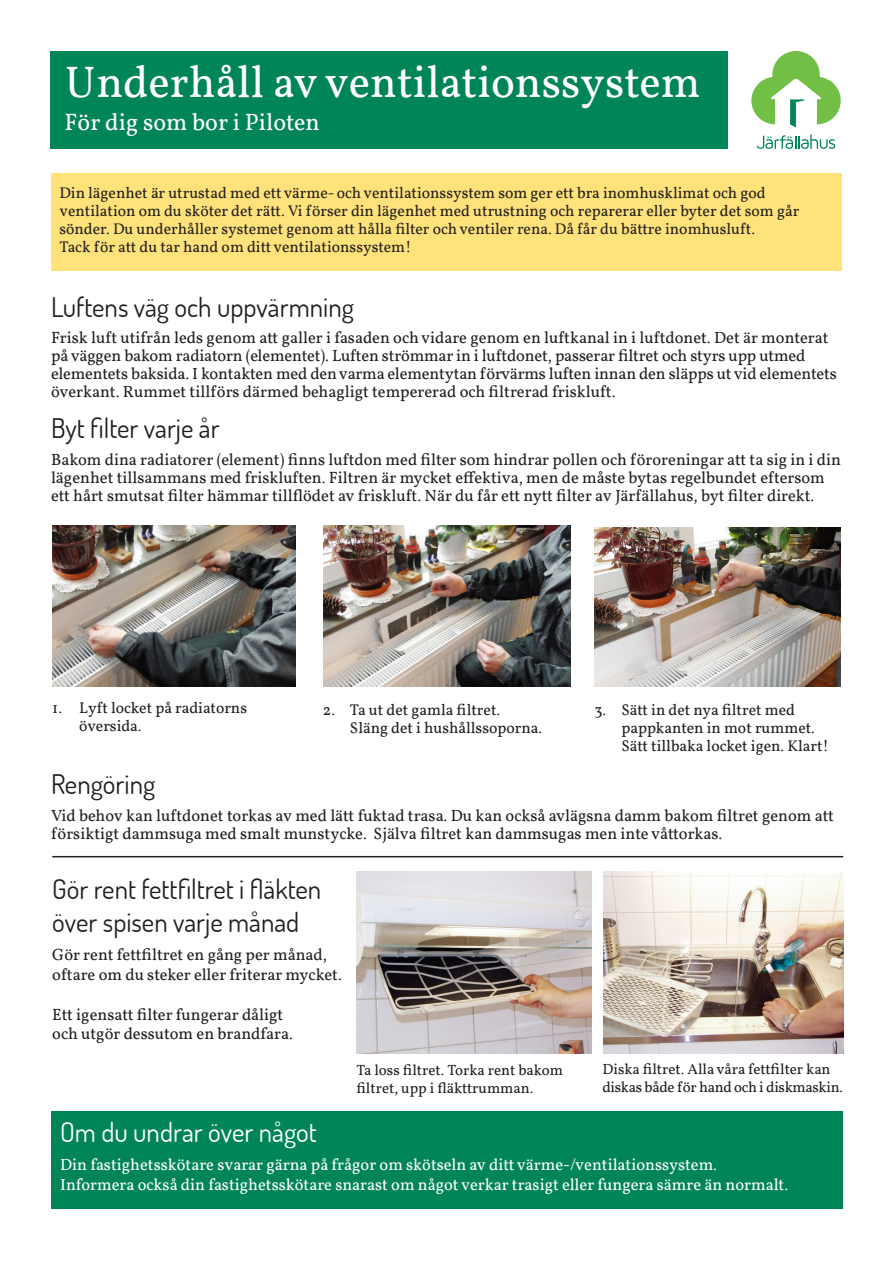
<style>
.page{position:relative;width:893px;height:1263px;background:#fff}
.page>*{position:absolute;margin:0;border:0;box-sizing:border-box;transform-origin:0 0}
.t1{font:45px "Vollkorn";color:#fff}
.Underrubrik{font:27px/32.4px "Dosis";color:#231f20}
.Underrubrik-2{font:27px "Dosis";color:#fff}
.t2{font:24px "Vollkorn";color:#fff}
.Brödtext{font:16.5px/18px "Vollkorn";color:#231f20}
.t3{font:16.5px/19.8px "Vollkorn";color:#fff}
.Brödtext-2{font:15.75px/18px "Vollkorn";color:#231f20}
.Brödtext-3{font:15px/18px "Vollkorn";letter-spacing:-.02em;color:#231f20}
.Brödtext-4{font:15px/18px "Vollkorn";color:#231f20}
</style>
<div class="page">
<div style="left:52px;top:173px;width:790px;height:98px;background:#ffe27a"></div>
<hr style="left:52px;top:856px;width:791px;height:1px;background:#231f20">
<img style="left:594px;top:528px;width:247px;height:158px">
<img style="left:324px;top:526px;width:246px;height:160px">
<img style="left:52px;top:526px;width:243px;height:160px">
<div style="left:50px;top:51px;width:678px;height:98px;background:#008459"></div>
<svg style="left:751px;top:51px;width:90px;height:76px"></svg>
<svg style="left:757px;top:135px;width:78px;height:14px"></svg>
<div style="left:51px;top:1111px;width:791px;height:98px;background:#008459"></div>
<img style="left:603px;top:872px;width:240px;height:182px">
<img style="left:356px;top:872px;width:236px;height:182px">
<p class="t1" style="left:65px;top:54px;width:637px">Underhåll av ventilationssystem</p>
<p class="t2" style="left:65px;top:107px;width:257px">För dig som bor i Piloten</p>
<p class="Brödtext-2" style="left:59px;top:184px;width:741px">Din lägenhet är utrustad med ett värme- och ventilationssystem som ger ett bra inomhusklimat och god ventilation om du sköter det rätt. Vi förser din lägenhet med utrustning och reparerar eller byter det som går sönder. Du underhåller systemet genom att hålla filter och ventiler rena. Då får du bättre inomhusluft.</p>
<p class="Brödtext-2" style="left:59px;top:238px;width:354px">Tack för att du tar hand om ditt ventilationssystem!</p>
<p class="Underrubrik" style="left:51px;top:290px;width:304px">Luftens väg och uppvärmning</p>
<p class="Brödtext" style="left:51px;top:329px;width:787px">Frisk luft utifrån leds genom att galler i fasaden och vidare genom en luftkanal in i luftdonet. Det är monterat på väggen bakom radiatorn (elementet). Luften strömmar in i luftdonet, passerar filtret och styrs upp utmed elementets baksida. I kontakten med den varma elementytan förvärms luften innan den släpps ut vid elementets överkant. Rummet tillförs därmed behagligt tempererad och filtrerad friskluft.</p>
<p class="Underrubrik" style="left:51px;top:411px;width:170px">Byt filter varje år</p>
<p class="Brödtext" style="left:51px;top:450px;width:791px">Bakom dina radiatorer (element) finns luftdon med filter som hindrar pollen och föroreningar att ta sig in i din lägenhet tillsammans med friskluften. Filtren är mycket effektiva, men de måste bytas regelbundet eftersom ett hårt smutsat filter hämmar tillflödet av friskluft. När du får ett nytt filter av Järfällahus, byt filter direkt.</p>
<p class="Brödtext-2" style="left:79px;top:699px;width:169px;text-indent:-27px">1. Lyft locket på radiatorns översida.</p>
<p class="Brödtext-2" style="left:350px;top:700px;width:194px;text-indent:-27px">2. Ta ut det gamla filtret.<br>Släng det i hushållssoporna.</p>
<p class="Brödtext-2" style="left:621px;top:700px;width:209px;text-indent:-27px">3. Sätt in det nya filtret med pappkanten in mot rummet.<br>Sätt tillbaka locket igen. Klart!</p>
<p class="Underrubrik" style="left:51px;top:767px;width:106px">Rengöring</p>
<p class="Brödtext" style="left:51px;top:806px;width:784px">Vid behov kan luftdonet torkas av med lätt fuktad trasa. Du kan också avlägsna damm bakom filtret genom att försiktigt dammsuga med smalt munstycke. Själva filtret kan dammsugas men inte våttorkas.</p>
<p class="Underrubrik" style="left:52px;top:873px;width:271px">Gör rent fettfiltret i fläkten över spisen varje månad</p>
<p class="Brödtext" style="left:52px;top:945px;width:291px;line-height:19.8px">Gör rent fettfiltret en gång per månad, oftare om du steker eller friterar mycket.</p>
<p class="Brödtext" style="left:52px;top:1004px;width:242px;line-height:19.8px">Ett igensatt filter fungerar dåligt och utgör dessutom en brandfara.</p>
<p class="Brödtext-4" style="left:356px;top:1061px;width:208px">Ta loss filtret. Torka rent bakom filtret, upp i fläkttrumman.</p>
<p class="Brödtext-3" style="left:602px;top:1060px;width:242px">Diska filtret. Alla våra fettfilter kan diskas både för hand och i diskmaskin.</p>
<p class="Underrubrik-2" style="left:60px;top:1114px;width:258px">Om du undrar över något</p>
<p class="t3" style="left:60px;top:1154px;width:730px">Din fastighetsskötare svarar gärna på frågor om skötseln av ditt värme-/ventilationssystem.<br>Informera också din fastighetsskötare snarast om något verkar trasigt eller fungera sämre än normalt.</p>
</div>
